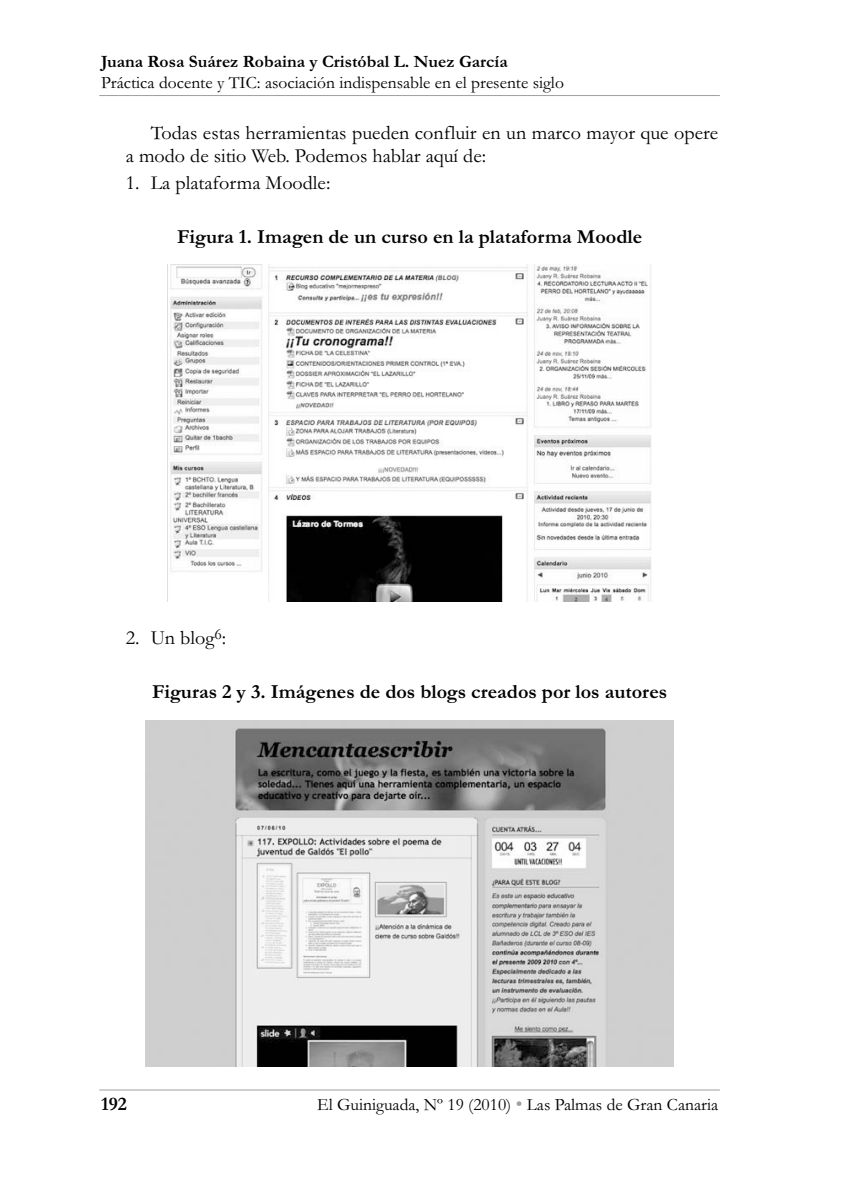
<style>
.page{position:relative;width:844px;height:1191px;background:#fff}
.page>*{position:absolute;margin:0;border:0;box-sizing:border-box;transform-origin:0 0}
.t1{font:20.12px/23.1px "Garamond";color:#000}
.t2{font:700 20.12px "Garamond";color:#000}
.t3{font:700 19.25px "Garamond";color:#000}
.t4{font:17.5px/21px "Garamond";color:#000}
.s1{font-weight:700}
.s2{font-size:19.25px;color:#9f9f9f}
</style>
<div class="page">
<img style="left:146px;top:720px;width:527px;height:347px">
<hr style="left:99px;top:95px;width:620px;height:1px;background:#9f9f9f">
<hr style="left:99px;top:1089px;width:620px;height:1px;background:#9f9f9f">
<img style="left:170px;top:264px;width:481px;height:337px">
<p class="t4" style="left:101px;top:53px;width:464px"><span class="s1">Juana Rosa Suárez Robaina y Cristóbal L. Nuez García<br></span>Práctica docente y TIC: asociación indispensable en el presente siglo</p>
<p class="t1" style="left:126px;top:123px;width:593px;text-indent:25px">Todas estas herramientas pueden confluir en un marco mayor que opere a modo de sitio Web. Podemos hablar aquí de:</p>
<p class="t1" style="left:126px;top:174px;width:206px">1. La plataforma Moodle:</p>
<p class="t2" style="left:177px;top:230px;width:466px">Figura 1. Imagen de un curso en la plataforma Moodle</p>
<p class="t1" style="left:126px;top:628px;width:102px">2. Un blog<sup>6</sup>:</p>
<p class="t2" style="left:152px;top:685px;width:516px">Figuras 2 y 3. Imágenes de dos blogs creados por los autores</p>
<p class="t3" style="left:101px;top:1097px;width:27px">192</p>
<p class="t4" style="left:317px;top:1095px;width:402px">El Guiniguada, Nº 19 (2010) <span class="s2">•</span> Las Palmas de Gran Canaria</p>
</div>
